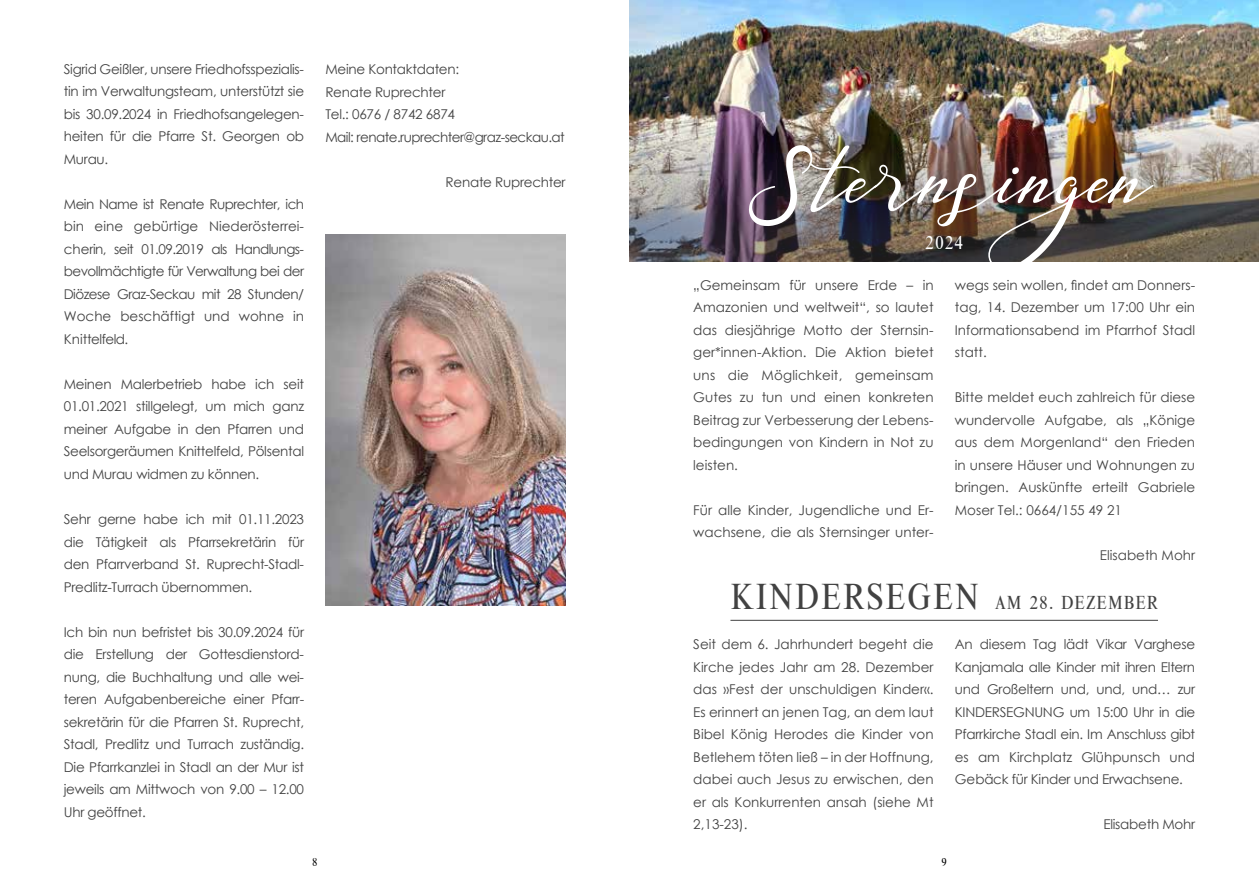
<style>
.page{position:relative;width:1259px;height:893px;background:#fff}
.page>*{position:absolute;margin:0;border:0;box-sizing:border-box;transform-origin:0 0}
.t1{font:75px "Nazeefa Script";color:#fff}
.t2{font:19.5px "Nimbus Roman Becker No 9 T Con";letter-spacing:.05em;color:#424242}
.t3{font:19.5px "Nimbus Roman Becker No 9 T Con";color:#fff}
.t4{font:13.5px/22.5px "Century Gothic";letter-spacing:-.02em;color:#424242;text-align:justify}
.t5{font:13.5px/22.5px "Century Gothic";color:#424242}
.t6{font:12px "Nimbus Roman Becker No 9 T Con";color:#000}
.s1{font-size:37.5px}
</style>
<div class="page">
<img style="left:629px;top:0;width:630px;height:85px">
<img style="left:629px;top:85px;width:630px;height:176px">
<hr style="left:730px;top:620px;width:428px;height:1px;background:#424242">
<img style="left:325px;top:234px;width:241px;height:371px">
<p class="t4" style="left:64px;top:58px;width:242px">Sigrid Geißler, unsere Friedhofsspezialis&shy;tin im Verwaltungsteam, unterstützt sie bis 30.09.2024 in Friedhofsangelegen&shy;heiten für die Pfarre St. Georgen ob Murau.</p>
<p class="t4" style="left:64px;top:193px;width:242px">Mein Name ist Renate Ruprechter, ich bin eine gebürtige Niederösterrei&shy;cherin, seit 01.09.2019 als Handlungs&shy;bevollmächtigte für Verwaltung bei der Diözese Graz-Seckau mit 28 Stunden/ Woche beschäftigt und wohne in Knittelfeld.</p>
<p class="t4" style="left:64px;top:373px;width:242px">Meinen Malerbetrieb habe ich seit 01.01.2021 stillgelegt, um mich ganz meiner Aufgabe in den Pfarren und Seelsorgeräumen Knittelfeld, Pölsental und Murau widmen zu können.</p>
<p class="t4" style="left:64px;top:508px;width:242px">Sehr gerne habe ich mit 01.11.2023 die Tätigkeit als Pfarrsekretärin für den Pfarrverband St. Ruprecht-Stadl-Predlitz-Turrach übernommen.</p>
<p class="t4" style="left:64px;top:620px;width:242px">Ich bin nun befristet bis 30.09.2024 für die Erstellung der Gottesdienstord&shy;nung, die Buchhaltung und alle wei&shy;teren Aufgabenbereiche einer Pfarr&shy;sekretärin für die Pfarren St. Ruprecht, Stadl, Predlitz und Turrach zuständig.<br>Die Pfarrkanzlei in Stadl an der Mur ist jeweils am Mittwoch von 9.00 – 12.00<br>Uhr geöffnet.</p>
<p class="t4" style="left:325px;top:58px;width:241px;text-align:left">Meine Kontaktdaten:<br>Renate Ruprechter<br>Tel.: 0676 / 8742 6874<br>Mail: renate.ruprechter@graz-seckau.at</p>
<p class="t4" style="left:446px;top:170px;width:122px">Renate Ruprechter</p>
<h1 class="t1" style="left:746px;top:145px;width:423px">S ternsin gen</h1>
<h2 class="t3" style="left:925px;top:232px;width:39px">2024</h2>
<p class="t4" style="left:693px;top:273px;width:242px">„Gemeinsam für unsere Erde – in Amazonien und weltweit“, so lautet das diesjährige Motto der Sternsin&shy;ger*innen-Aktion. Die Aktion bietet uns die Möglichkeit, gemeinsam Gutes zu tun und einen konkreten Beitrag zur Verbesserung der Lebens&shy;bedingungen von Kindern in Not zu leisten.</p>
<p class="t5" style="left:693px;top:499px;width:242px">Für alle Kinder, Jugendliche und Er&shy;wachsene, die als Sternsinger unter-</p>
<p class="t4" style="left:955px;top:274px;width:242px">wegs sein wollen, findet am Donners&shy;tag, 14. Dezember um 17:00 Uhr ein Informationsabend im Pfarrhof Stadl statt.</p>
<p class="t4" style="left:955px;top:386px;width:242px">Bitte meldet euch zahlreich für diese wundervolle Aufgabe, als „Könige aus dem Morgenland“ den Frieden in unsere Häuser und Wohnungen zu bringen. Auskünfte erteilt Gabriele Moser Tel.: 0664/155 49 21</p>
<p class="t5" style="left:1100px;top:544px;width:97px">Elisabeth Mohr</p>
<h2 class="t2" style="left:730px;top:592px;width:429px"><span class="s1">KINDERSEGEN</span> AM 28. DEZEMBER</h2>
<p class="t4" style="left:693px;top:633px;width:242px">Seit dem 6. Jahrhundert begeht die Kirche jedes Jahr am 28. Dezember das »Fest der unschuldigen Kinder«.<br>Es erinnert an jenen Tag, an dem laut Bibel König Herodes die Kinder von Betlehem töten ließ – in der Hoffnung, dabei auch Jesus zu erwischen, den er als Konkurrenten ansah (siehe Mt 2,13-23).</p>
<p class="t4" style="left:955px;top:633px;width:242px">An diesem Tag lädt Vikar Varghese Kanjamala alle Kinder mit ihren Eltern und Großeltern und, und, und… zur KINDERSEGNUNG um 15:00 Uhr in die Pfarrkirche Stadl ein. Im Anschluss gibt es am Kirchplatz Glühpunsch und Gebäck für Kinder und Erwachsene.</p>
<p class="t4" style="left:1103px;top:813px;width:93px">Elisabeth Mohr</p>
<p class="t6" style="left:312px;top:855px;width:7px">8</p>
<p class="t6" style="left:941px;top:855px;width:7px">9</p>
</div>
